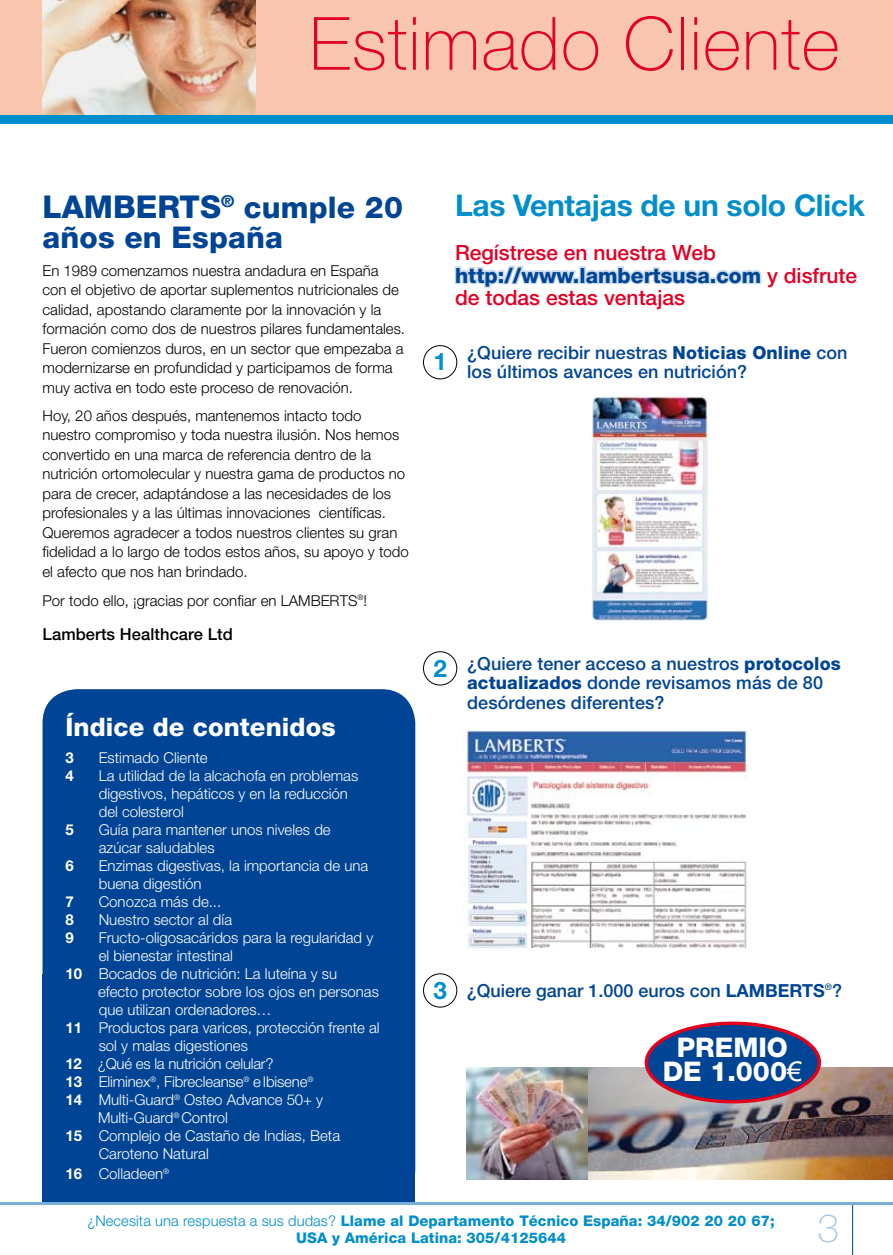
<style>
.page{position:relative;width:893px;height:1255px;background:#fff}
.page>*{position:absolute;margin:0;border:0;box-sizing:border-box;transform-origin:0 0}
.t1{font:100 73.5px "Helvetica Neue";letter-spacing:.015em;color:#e20025}
.t2{font:100 39px "Helvetica Neue";color:#a4c5e5}
.t3{font:800 31.5px "Helvetica Neue";color:#004595}
.t4{font:700 30px "Helvetica Neue";letter-spacing:-.01em;color:#008fcb}
.t5{font:800 30px "Helvetica Neue";letter-spacing:.005em;color:#004595}
.t6{font:800 27px/23.9px "Helvetica Neue";color:#fff;text-align:center}
.t7{font:800 25.5px "Helvetica Neue";letter-spacing:.005em;color:#fff}
.t8{font:700 24.15px "Helvetica Neue";color:#008fcb}
.t9{font:500 21px/22.5px "Helvetica Neue";color:#e20025}
.t10{font:500 18px/19.5px "Helvetica Neue";letter-spacing:.005em;color:#004595}
.t11{font:500 16.5px "Helvetica Neue";letter-spacing:.005em;color:#000}
.t12{font:300 15px/19.5px "Helvetica Neue";color:#000}
.t13{font:300 15px/18px "Helvetica Neue";color:#fff}
.t14{font:700 15px "Helvetica Neue";color:#fff}
.t15{font:800 14.7px/17.7px "Helvetica Neue";letter-spacing:.005em;color:#008fcb;text-align:center}
.s1{font-size:30px}
.s2{font-weight:700}
.s3{font-weight:800;color:#004595}
.s4{font-weight:800}
.s5{font-family:"Arial";font-weight:400}
.s6{font-weight:300}
</style>
<div class="page">
<div style="left:0;top:0;width:893px;height:115px;background:#f8c5ae"></div>
<img style="left:43px;top:0;width:212px;height:115px">
<div style="left:43px;top:689px;width:372px;height:513px;background:#004595;border-radius:34px"></div>
<div style="left:43px;top:974px;width:372px;height:228px;background:#004595"></div>
<svg style="left:454px;top:265px;width:308px;height:23px"></svg>
<img style="left:588px;top:1067px;width:305px;height:112px">
<div style="left:0;top:115px;width:893px;height:8px;background:#008fcb"></div>
<img style="left:591px;top:395px;width:119px;height:226px">
<div style="left:423px;top:345px;width:34px;height:34px;border:1px solid #000;border-radius:50%"></div>
<img style="left:463px;top:729px;width:285px;height:218px">
<div style="left:423px;top:651px;width:34px;height:34px;border:1px solid #000;border-radius:50%"></div>
<div style="left:646px;top:1023px;width:173px;height:78px;background:#004595;border-radius:50%"></div>
<div style="left:645px;top:1021px;width:176px;height:82px;border:3px solid #e2001c;border-radius:50%"></div>
<img style="left:467px;top:1067px;width:121px;height:112px">
<div style="left:423px;top:973px;width:34px;height:34px;border:1px solid #000;border-radius:50%"></div>
<hr style="left:852px;top:1203px;width:1px;height:51px;background:#004595">
<hr style="left:0;top:1201px;width:893px;height:3px;background:#78aeda">
<h1 class="t1" style="left:309px;top:2px;width:532px">Estimado Cliente</h1>
<h3 class="t3" style="left:43px;top:188px;width:362px">LAMBERTS<sup>®</sup> <span class="s1">cumple 20</span></h3>
<h3 class="t5" style="left:43px;top:219px;width:242px">años en España</h3>
<p class="t12" style="left:43px;top:260px;width:364px">En 1989 comenzamos nuestra andadura en España con el objetivo de aportar suplementos nutricionales de calidad, apostando claramente por la innovación y la formación como dos de nuestros pilares fundamentales.<br>Fueron comienzos duros, en un sector que empezaba a modernizarse en profundidad y participamos de forma muy activa en todo este proceso de renovación.</p>
<p class="t12" style="left:43px;top:405px;width:368px">Hoy, 20 años después, mantenemos intacto todo nuestro compromiso y toda nuestra ilusión. Nos hemos convertido en una marca de referencia dentro de la nutrición ortomolecular y nuestra gama de productos no para de crecer, adaptándose a las necesidades de los profesionales y a las últimas innovaciones científicas.<br>Queremos agradecer a todos nuestros clientes su gran fidelidad a lo largo de todos estos años, su apoyo y todo el afecto que nos han brindado.</p>
<p class="t12" style="left:43px;top:591px;width:326px">Por todo ello, ¡gracias por confiar en LAMBERTS<sup>®</sup>!</p>
<p class="t11" style="left:43px;top:624px;width:192px">Lamberts Healthcare Ltd</p>
<h3 class="t7" style="left:65px;top:711px;width:272px">Índice de contenidos</h3>
<p class="t14" style="left:65px;top:748px;width:10px">3</p>
<p class="t13" style="left:99px;top:747px;width:110px">Estimado Cliente</p>
<p class="t14" style="left:65px;top:766px;width:10px">4</p>
<p class="t13" style="left:99px;top:765px;width:261px">La utilidad de la alcachofa en problemas digestivos, hepáticos y en la reducción del colesterol</p>
<p class="t14" style="left:65px;top:820px;width:10px">5</p>
<p class="t13" style="left:99px;top:819px;width:234px">Guía para mantener unos niveles de azúcar saludables</p>
<p class="t14" style="left:65px;top:856px;width:10px">6</p>
<p class="t13" style="left:99px;top:855px;width:271px">Enzimas digestivas, la importancia de una buena digestión</p>
<p class="t14" style="left:65px;top:892px;width:10px">7</p>
<p class="t13" style="left:99px;top:891px;width:124px">Conozca más de...</p>
<p class="t14" style="left:65px;top:910px;width:10px">8</p>
<p class="t13" style="left:99px;top:909px;width:135px">Nuestro sector al día</p>
<p class="t14" style="left:65px;top:928px;width:10px">9</p>
<p class="t13" style="left:99px;top:927px;width:276px">Fructo-oligosacáridos para la regularidad y</p>
<p class="t13" style="left:99px;top:945px;width:136px">el bienestar intestinal</p>
<p class="t13" style="left:65px;top:963px;width:273px"><span class="s2">10</span> Bocados de nutrición: La luteína y su</p>
<p class="t13" style="left:98px;top:981px;width:282px">efecto protector sobre los ojos en personas</p>
<p class="t13" style="left:99px;top:999px;width:174px">que utilizan ordenadores…</p>
<p class="t13" style="left:65px;top:1017px;width:316px"><span class="s2">11</span> Productos para varices, protección frente al</p>
<p class="t13" style="left:99px;top:1035px;width:151px">sol y malas digestiones</p>
<p class="t13" style="left:65px;top:1053px;width:210px"><span class="s2">12</span> ¿Qué es la nutrición celular?</p>
<p class="t13" style="left:65px;top:1071px;width:250px"><span class="s2">13</span> Eliminex<sup>®</sup>, Fibrecleanse<sup>®</sup> eIbisene<sup>®</sup></p>
<p class="t13" style="left:65px;top:1089px;width:259px"><span class="s2">14</span> Multi-Guard<sup>®</sup> Osteo Advance 50+ y</p>
<p class="t13" style="left:98px;top:1107px;width:131px">Multi-Guard<sup>®</sup> Control</p>
<p class="t13" style="left:65px;top:1125px;width:276px"><span class="s2">15</span> Complejo de Castaño de Indias, Beta</p>
<p class="t13" style="left:99px;top:1143px;width:112px">Caroteno Natural</p>
<p class="t13" style="left:65px;top:1163px;width:105px"><span class="s2">16</span> Colladeen<sup>®</sup></p>
<h3 class="t4" style="left:455px;top:187px;width:411px">Las Ventajas de un solo Click</h3>
<h3 class="t9" style="left:455px;top:241px;width:404px">Regístrese en nuestra Web <span class="s3">http://www.lambertsusa.com</span> y disfrute de todas estas ventajas</h3>
<h3 class="t8" style="left:433px;top:347px;width:15px">1</h3>
<p class="t10" style="left:467px;top:342px;width:382px">¿Quiere recibir nuestras <span class="s4">Noticias Online</span> con los últimos avances en nutrición?</p>
<h3 class="t8" style="left:433px;top:653px;width:15px">2</h3>
<p class="t10" style="left:467px;top:653px;width:375px">¿Quiere tener acceso a nuestros <span class="s4">protocolos actualizados</span> donde revisamos más de 80 desórdenes diferentes?</p>
<h3 class="t8" style="left:433px;top:975px;width:15px">3</h3>
<p class="t10" style="left:467px;top:980px;width:377px">¿Quiere ganar 1.000 euros con <span class="s2">LAMBERTS</span><sup>®</sup>?</p>
<h3 class="t6" style="left:663px;top:1035px;width:141px">PREMIO<br>DE 1.000<span class="s5">€</span></h3>
<p class="t15" style="left:87px;top:1211px;width:689px"><span class="s6">¿Necesita una respuesta a sus dudas?</span> Llame al Departamento Técnico España: 34/902 20 20 67;<br>USA y América Latina: 305/4125644</p>
<h2 class="t2" style="left:817px;top:1206px;width:23px">3</h2>
</div>
